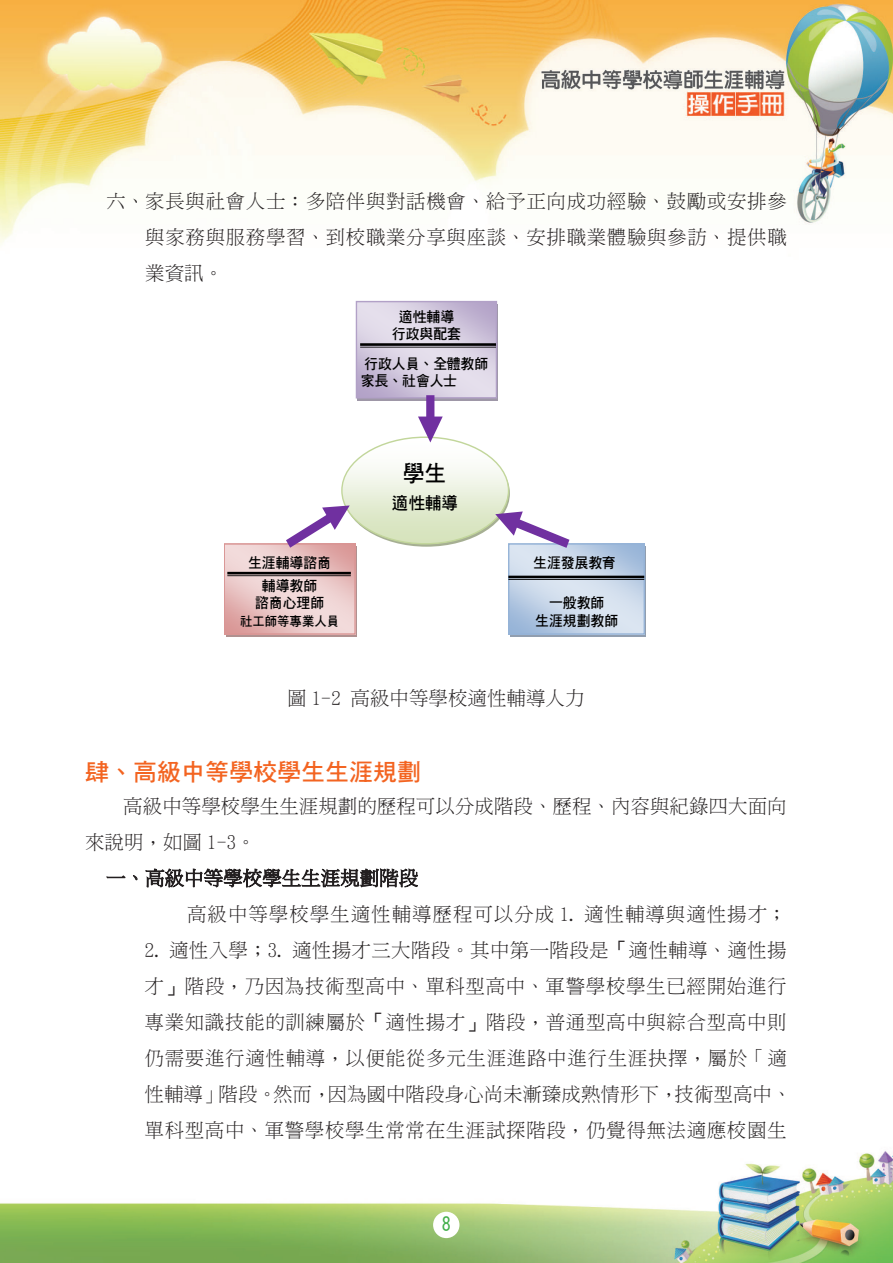
<style>
.page{position:relative;width:893px;height:1263px;background:#fff}
.page>*{position:absolute;margin:0;border:0;box-sizing:border-box;transform-origin:0 0}
.t1{font:24px "DF Hei W7 WIN BF";color:#f36421}
.t2{font:22.8px "DF Hei W7 WIN BF";color:#000;scale:.95 1}
.t3{font:19.5px/36px "DF Ming W3 WIN BF";letter-spacing:.03em;color:#231f20;text-align:justify}
.t4{font:19.5px/36px "DF Ming W3 WIN BF";color:#231f20}
.t5{font:19.5px "DF Ming W3 WIN BF";letter-spacing:.05em;color:#231f20}
.t6{font:18px "DF Yuan W7 WIN BF";color:#40ae49}
.t7{font:17.1px "DF Hei W7 WIN BF";color:#000;scale:.95 1}
.t8{font:14.55px/17.7px "DF Hei W7 WIN BF";color:#000;text-align:center;scale:.95 1}
.t9{font:12.9px "DF Hei W7 WIN BF";color:#000;scale:.95 1}
.s1{font-family:"DF Hei W5 WIN BF"}
</style>
<div class="page">
<img style="left:0;top:0;width:893px;height:1263px">
<div style="left:433px;top:1212px;width:26px;height:26px;background:#fff;border-radius:50%"></div>
<div style="left:510px;top:547px;width:136px;height:90px;background:#919eaf"></div>
<svg style="left:510px;top:545px;width:133px;height:88px;background:#c6d5e7"></svg>
<div style="left:508px;top:543px;width:137px;height:92px;border:1px solid #95b3d7"></div>
<div style="left:226px;top:547px;width:130px;height:90px;background:#b09190"></div>
<svg style="left:226px;top:545px;width:128px;height:88px;background:#e9c8c8"></svg>
<div style="left:224px;top:543px;width:132px;height:92px;border:1px solid #d99594"></div>
<div style="left:358px;top:304px;width:140px;height:97px;background:#a399af"></div>
<svg style="left:358px;top:303px;width:137px;height:93px;background:#d6cde0"></svg>
<div style="left:356px;top:301px;width:141px;height:97px;border:1px solid #b2a1c7"></div>
<hr style="left:360px;top:347px;width:136px;height:1px;background:#000">
<hr style="left:360px;top:343px;width:136px;height:3px;background:#000">
<hr style="left:508px;top:579px;width:136px;height:1px;background:#000">
<hr style="left:508px;top:576px;width:136px;height:2px;background:#000">
<hr style="left:227px;top:575px;width:124px;height:1px;background:#000">
<hr style="left:227px;top:572px;width:124px;height:2px;background:#000">
<div style="left:426px;top:395px;width:9px;height:26px;background:#7030a0"></div>
<svg style="left:277px;top:416px;width:302px;height:140px"></svg>
<svg style="left:106px;top:873px;width:32px;height:7px"></svg>
<svg style="left:145px;top:863px;width:273px;height:25px"></svg>
<p class="t3" style="left:145px;top:183px;width:643px;text-indent:-39px">六、家長與社會人士：多陪伴與對話機會、給予正向成功經驗、鼓勵或安排參與家務與服務學習、到校職業分享與座談、安排職業體驗與參訪、提供職業資訊。</p>
<p class="t8" style="left:392px;top:308px;width:74px;line-height:17.1px">適性輔導行政與配套</p>
<p class="t8" style="left:361px;top:355px;width:136px;text-align:left">行政人員、全體教師家長、社會人士</p>
<p class="t8" style="left:248px;top:551px;width:89px;line-height:22.8px">生涯輔導諮商輔導教師</p>
<p class="t8" style="left:255px;top:594px;width:74px">諮商心理師</p>
<p class="t9" style="left:240px;top:614px;width:106px">社工師等專業人員</p>
<p class="t2" style="left:403px;top:462px;width:47px">學生</p>
<p class="t7" style="left:392px;top:495px;width:71px">適性輔導</p>
<p class="t8" style="left:533px;top:554px;width:88px">生涯發展教育</p>
<p class="t8" style="left:535px;top:594px;width:89px">一般教師<br>生涯規劃教師</p>
<p class="t4" style="left:287px;top:680px;width:299px">圖 1-2 高級中等學校適性輔導人力</p>
<p class="t1" style="left:85px;top:760px;width:337px">肆、高級中等學校學生生涯規劃</p>
<p class="t4" style="left:85px;top:788px;width:703px;text-indent:38px">高級中等學校學生生涯規劃的歷程可以分成階段、歷程、內容與紀錄四大面向來說明，如圖 1-3。</p>
<p class="t5" style="left:187px;top:904px;width:601px">高級中等學校學生適性輔導歷程可以分成 1. 適性輔導與適性揚才；</p>
<p class="t3" style="left:145px;top:932px;width:648px;text-align:left">2. 適性入學；3. 適性揚才三大階段。其中第一階段是<span class="s1">「</span>適性輔導、適性揚才<span class="s1">」</span>階段，乃因為技術型高中、單科型高中、軍警學校學生已經開始進行專業知識技能的訓練屬於<span class="s1">「</span>適性揚才<span class="s1">」</span>階段，普通型高中與綜合型高中則仍需要進行適性輔導，以便能從多元生涯進路中進行生涯抉擇，屬於｢適性輔導｣階段。然而，因為國中階段身心尚未漸臻成熟情形下，技術型高中、單科型高中、軍警學校學生常常在生涯試探階段，仍覺得無法適應校園生</p>
<p class="t6" style="left:442px;top:1215px;width:10px">8</p>
</div>
